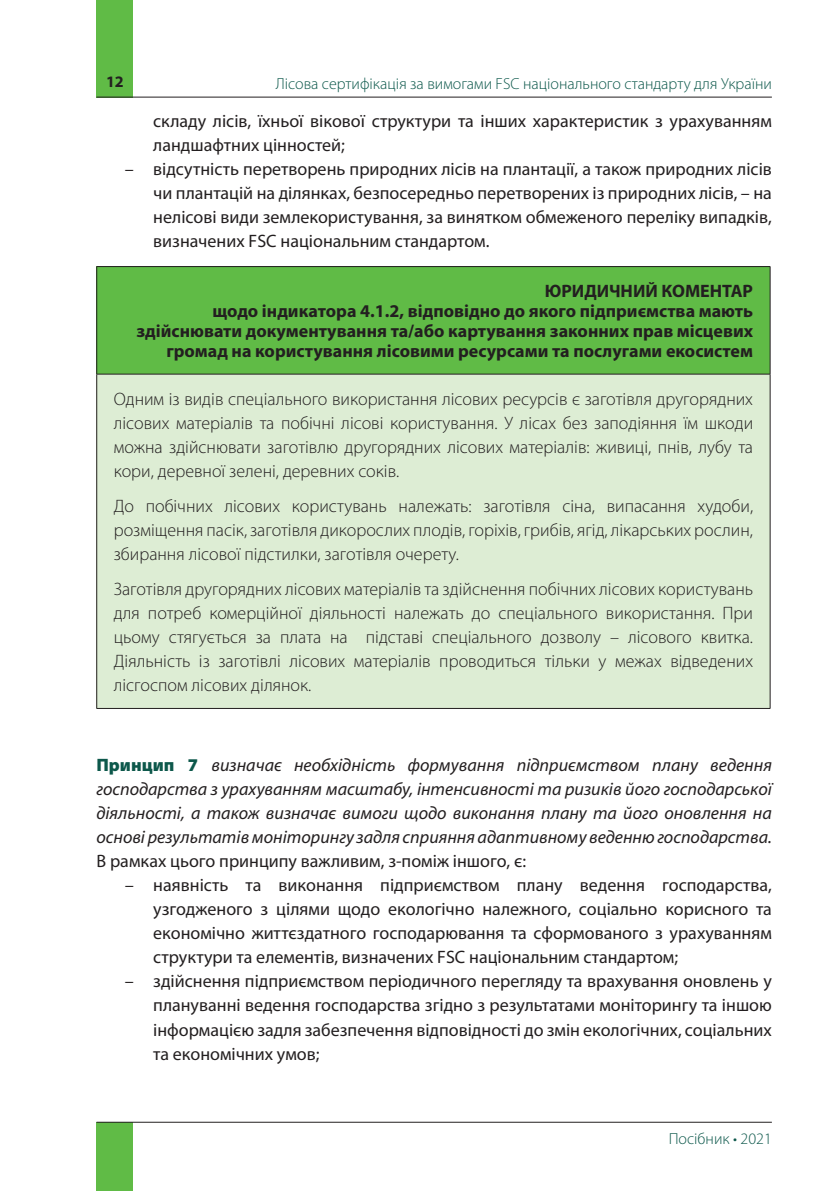
<style>
.page{position:relative;width:840px;height:1191px;background:#fff}
.page>*{position:absolute;margin:0;border:0;box-sizing:border-box;transform-origin:0 0}
.t1{font:18px/24px "Myriad Pro";color:#231f20;text-align:justify}
.t2{font:300 18px/24px "Myriad Pro";color:#231f20;text-align:justify}
.t3{font:italic 18px/24px "Myriad Pro";color:#231f20;text-align:justify}
.t4{font:700 18px/20px "Myriad Pro";color:#231f20;text-align:right}
.t5{font:300 16px "Myriad Pro";color:#0d584b}
.t6{font:700 16px "Myriad Pro";color:#231f20}
.s1{font-weight:900;font-style:normal;color:#0d584b}
.s2{font-style:normal}
.s3{font-style:italic}
</style>
<div class="page">
<div style="left:97px;top:266px;width:672px;height:108px;background:#60bb46"></div>
<div style="left:97px;top:374px;width:672px;height:334px;background:#ddedd4"></div>
<hr style="left:96px;top:266px;width:674px;height:1px;background:#231f20">
<hr style="left:96px;top:267px;width:1px;height:107px;background:#231f20">
<hr style="left:769px;top:267px;width:1px;height:107px;background:#231f20">
<hr style="left:96px;top:374px;width:674px;height:1px;background:#231f20">
<hr style="left:96px;top:708px;width:674px;height:1px;background:#231f20">
<hr style="left:96px;top:374px;width:1px;height:334px;background:#231f20">
<hr style="left:769px;top:374px;width:1px;height:334px;background:#231f20">
<div style="left:96px;top:0;width:37px;height:97px;background:#60bb46"></div>
<div style="left:96px;top:1122px;width:37px;height:69px;background:#60bb46"></div>
<hr style="left:96px;top:97px;width:675px;height:1px;background:#231f20">
<hr style="left:96px;top:1121px;width:675px;height:1px;background:#231f20">
<p class="t6" style="left:106px;top:71px;width:19px">12</p>
<p class="t5" style="left:275px;top:75px;width:497px">Лісова сертифікація за вимогами FSC національного стандарту для України</p>
<p class="t1" style="left:153px;top:109px;width:620px">складу лісів, їхньої вікової структури та інших характеристик з урахуванням ландшафтних цінностей;</p>
<p class="t1" style="left:153px;top:157px;width:620px;text-indent:-28px">– відсутність перетворень природних лісів на плантації, а також природних лісів чи плантацій на ділянках, безпосередньо перетворених із природних лісів, – на нелісові види землекористування, за винятком обмеженого переліку випадків, визначених FSC національним стандартом.</p>
<p class="t4" style="left:544px;top:280px;width:210px">ЮРИДИЧНИЙ КОМЕНТАР</p>
<p class="t4" style="left:136px;top:300px;width:617px">щодо індикатора 4.1.2, відповідно до якого підприємства мають здійснювати документування та/або картування законних прав місцевих громад на користування лісовими ресурсами та послугами екосистем</p>
<p class="t2" style="left:114px;top:387px;width:640px">Одним із видів спеціального використання лісових ресурсів є заготівля другорядних лісових матеріалів та побічні лісові користування. У лісах без заподіяння їм шкоди можна здійснювати заготівлю другорядних лісових матеріалів: живиці, пнів, лубу та кори, деревної зелені, деревних соків.</p>
<p class="t2" style="left:114px;top:494px;width:640px">До побічних лісових користувань належать: заготівля сіна, випасання худоби, розміщення пасік, заготівля дикорослих плодів, горіхів, грибів, ягід, лікарських рослин, збирання лісової підстилки, заготівля очерету.</p>
<p class="t2" style="left:114px;top:577px;width:640px">Заготівля другорядних лісових матеріалів та здійснення побічних лісових користувань для потреб комерційної діяльності належать до спеціального використання. При цьому стягується за плата на підставі спеціального дозволу – лісового квитка.<br>Діяльність із заготівлі лісових матеріалів проводиться тільки у межах відведених лісгоспом лісових ділянок.</p>
<p class="t3" style="left:96px;top:753px;width:676px"><span class="s1">Принцип 7</span> визначає необхідність формування підприємством плану ведення господарства з урахуванням масштабу, інтенсивності та ризиків його господарської діяльності, а також визначає вимоги щодо виконання плану та його оновлення на основі результатів моніторингу задля сприяння адаптивному веденню господарства.<br><span class="s2">В рамках цього принципу важливим, з-поміж іншого, є:</span></p>
<p class="t1" style="left:153px;top:873px;width:619px;text-indent:-28px"><span class="s3">–</span> наявність та виконання підприємством плану ведення господарства, узгодженого з цілями щодо екологічно належного, соціально корисного та економічно життєздатного господарювання та сформованого з урахуванням структури та елементів, визначених FSC національним стандартом;</p>
<p class="t1" style="left:153px;top:969px;width:619px;text-indent:-28px">– здійснення підприємством періодичного перегляду та врахування оновлень у плануванні ведення господарства згідно з результатами моніторингу та іншою інформацією задля забезпечення відповідності до змін екологічних, соціальних та економічних умов;</p>
<p class="t5" style="left:668px;top:1129px;width:105px">Посібник • 2021</p>
</div>
